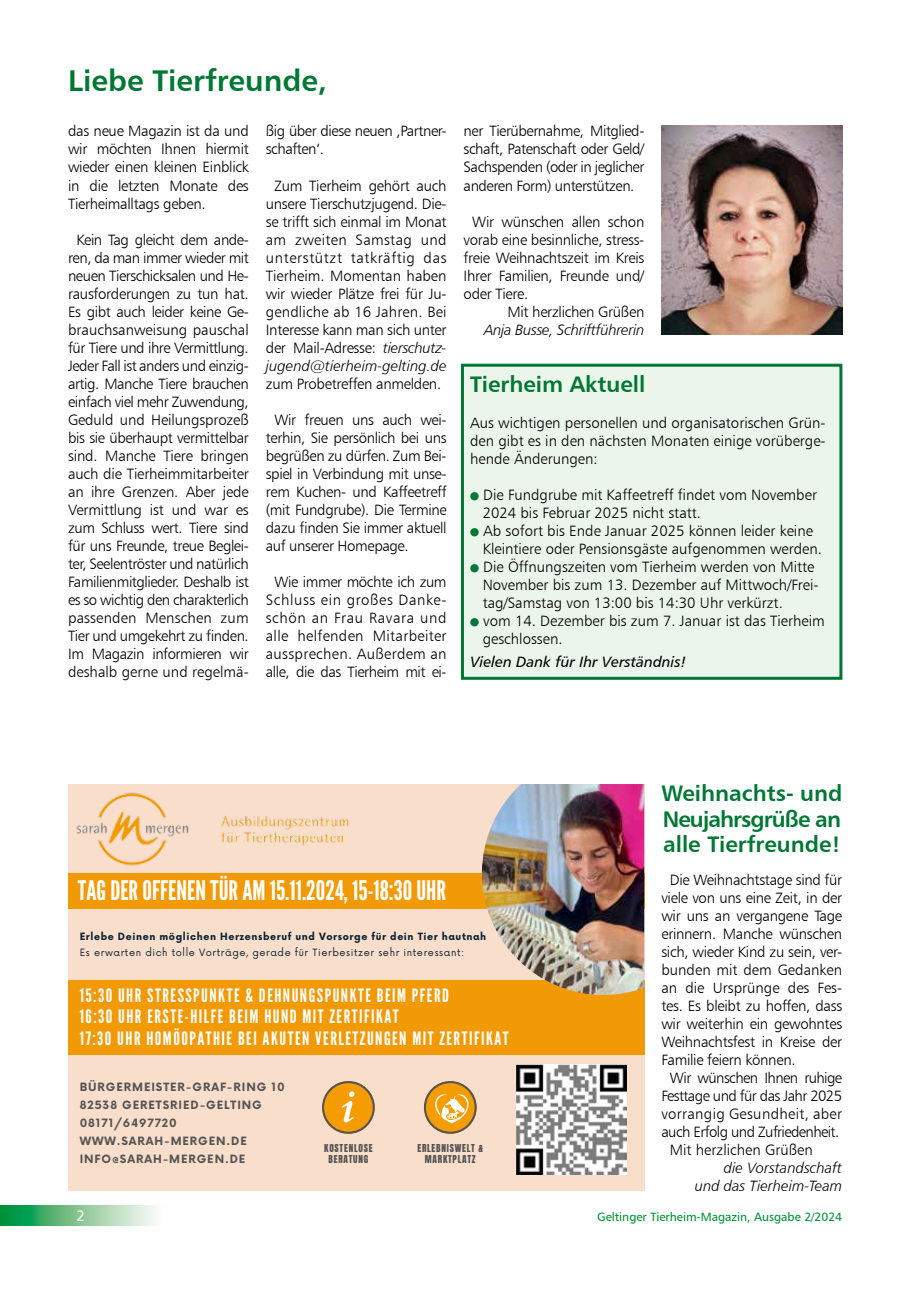
<style>
.page{position:relative;width:906px;height:1289px;background:#fff}
.page>*{position:absolute;margin:0;border:0;box-sizing:border-box;transform-origin:0 0}
.t1{font:30px "Humanist 777 BT Bold B";color:#007734}
.t2{font:27px "League Gothic";color:#fff}
.t3{font:22.5px/25.5px "Humanist 777 BT Bold B";color:#007734;text-align:justify}
.t4{font:18.45px/21.5px "League Gothic";letter-spacing:.08em;color:#fff}
.t5{font:15px/18px "Humanist 777 BT Light B";letter-spacing:-.02em;color:#000;text-align:justify}
.t6{font:15px/18px "Humanist 777 BT Light B";color:#000}
.t7{font:15px/18px "Humanist 777 BT Light B";letter-spacing:.02em;color:#000;text-align:center}
.t8{font:15px "Humanist 777 BT Light B";letter-spacing:-.04em;color:#000}
.t9{font:15px/18px "Humanist 777 BT Light Italic B";color:#000;text-align:right}
.t10{font:15px "Humanist 777 BT Italic B";color:#000}
.t11{font:15px "Humanist 777 BT Light Italic B";letter-spacing:-.02em;color:#000}
.t12{font:15px "Humanist 777 BT Roman B";color:#fff}
.t13{font:12px "Humanist 777 BT Roman B";color:#009037}
.t14{font:700 11.1px/18px "Now";letter-spacing:.08em;color:#545454}
.t15{font:9.75px "Now";letter-spacing:.06em;color:#062133}
.t16{font:700 9.75px "Now";letter-spacing:.06em;color:#062133}
.t17{font:9.3px/10.9px "Anton";letter-spacing:.08em;color:#545454;text-align:center}
.s1{font-family:"Humanist 777 BT Light Italic B"}
.s2{color:#007734}
</style>
<div class="page">
<svg style="left:0;top:1205px;width:155px;height:20px"></svg>
<div style="left:461px;top:364px;width:381px;height:315px;background:#ecf5eb;border:3px solid #007734"></div>
<img style="left:661px;top:125px;width:181px;height:209px">
<div style="left:68px;top:784px;width:576px;height:406px;background:#fadecc"></div>
<img style="left:76px;top:792px;width:273px;height:74px">
<div style="left:68px;top:873px;width:576px;height:36px;background:#f29906"></div>
<svg style="left:424px;top:1081px;width:52px;height:52px"></svg>
<svg style="left:322px;top:1081px;width:53px;height:52px"></svg>
<div style="left:68px;top:980px;width:576px;height:74px;background:#f29906"></div>
<img style="left:482px;top:784px;width:162px;height:210px">
<img style="left:516px;top:1064px;width:110px;height:110px">
<h1 class="t1" style="left:68px;top:61px;width:260px">Liebe Tierfreunde,</h1>
<p class="t5" style="left:68px;top:122px;width:182px">das neue Magazin ist da und wir möchten Ihnen hiermit wieder einen kleinen Einblick in die letzten Monate des Tierheimalltags geben.</p>
<p class="t5" style="left:68px;top:230px;width:182px;text-align:center">Kein Tag gleicht dem ande&shy;ren, da man immer wieder mit neuen Tierschicksalen und He&shy;rausforderungen zu tun hat.<br>Es gibt auch leider keine Ge&shy;brauchsanweisung pauschal für Tiere und ihre Vermittlung.<br>Jeder Fall ist anders und einzig&shy;artig. Manche Tiere brauchen einfach viel mehr Zuwendung,<br>Geduld und Heilungsprozeß bis sie überhaupt vermittelbar sind. Manche Tiere bringen auch die Tierheimmitarbeiter an ihre Grenzen. Aber jede<br>Vermittlung ist und war es zum Schluss wert. Tiere sind für uns Freunde, treue Beglei&shy;ter, Seelentröster und natürlich<br>Familienmitglieder. Deshalb ist es so wichtig den charakterlich passenden Menschen zum<br>Tier und umgekehrt zu finden.<br>Im Magazin informieren wir deshalb gerne und regelmä-</p>
<p class="t5" style="left:266px;top:122px;width:182px">ßig über diese neuen ‚Partner&shy;schaften‘.</p>
<p class="t5" style="left:266px;top:176px;width:182px;text-align:center">Zum Tierheim gehört auch unsere Tierschutzjugend. Die&shy;se trifft sich einmal im Monat am zweiten Samstag und unterstützt tatkräftig das<br>Tierheim. Momentan haben wir wieder Plätze frei für Ju&shy;gendliche ab 16 Jahren. Bei<br>Interesse kann man sich unter der Mail-Adresse: <span class="s1">tierschutz-</span></p>
<p class="t9" style="left:266px;top:356px;width:182px">jugend@tierheim-gelting.de</p>
<p class="t5" style="left:266px;top:374px;width:177px">zum Probetreffen anmelden.</p>
<p class="t5" style="left:266px;top:410px;width:182px;text-indent:9px">Wir freuen uns auch wei&shy;terhin, Sie persönlich bei uns begrüßen zu dürfen. Zum Bei&shy;spiel in Verbindung mit unse&shy;rem Kuchen- und Kaffeetreff (mit Fundgrube). Die Termine dazu finden Sie immer aktuell auf unserer Homepage.</p>
<p class="t7" style="left:266px;top:572px;width:182px">Wie immer möchte ich zum<br>Schluss ein großes Danke&shy;schön an Frau Ravara und alle helfenden Mitarbeiter aussprechen. Außerdem an alle, die das Tierheim mit ei-</p>
<p class="t5" style="left:463px;top:122px;width:182px">ner Tierübernahme, Mitglied&shy;schaft, Patenschaft oder Geld/ Sachspenden (oder in jeglicher anderen Form) unterstützen.</p>
<p class="t5" style="left:463px;top:212px;width:182px;text-indent:9px">Wir wünschen allen schon vorab eine besinnliche, stress&shy;freie Weihnachtszeit im Kreis Ihrer Familien, Freunde und/ oder Tiere.</p>
<p class="t5" style="left:507px;top:302px;width:138px">Mit herzlichen Grüßen</p>
<p class="t11" style="left:484px;top:320px;width:162px">Anja Busse, Schriftführerin</p>
<h3 class="t3" style="left:470px;top:371px;width:177px">Tierheim Aktuell</h3>
<p class="t5" style="left:470px;top:413px;width:357px">Aus wichtigen personellen und organisatorischen Grün&shy;den gibt es in den nächsten Monaten einige vorüberge&shy;hende Änderungen:</p>
<p class="t6" style="left:483px;top:485px;width:336px;text-indent:-13px"><span class="s2">●</span> Die Fundgrube mit Kaffeetreff findet vom November<br>2024 bis Februar 2025 nicht statt.</p>
<p class="t6" style="left:483px;top:521px;width:341px;text-indent:-13px"><span class="s2">●</span> Ab sofort bis Ende Januar 2025 können leider keine<br>Kleintiere oder Pensionsgäste aufgenommen werden.</p>
<p class="t6" style="left:483px;top:557px;width:337px;text-indent:-13px"><span class="s2">●</span> Die Öffnungszeiten vom Tierheim werden von Mitte<br>November bis zum 13. Dezember auf Mittwoch/Frei&shy;tag/Samstag von 13:00 bis 14:30 Uhr verkürzt.</p>
<p class="t6" style="left:483px;top:611px;width:343px;text-indent:-13px"><span class="s2">●</span> vom 14. Dezember bis zum 7. Januar ist das Tierheim geschlossen.</p>
<p class="t10" style="left:470px;top:652px;width:218px">Vielen Dank für Ihr Verständnis!</p>
<h3 class="t3" style="left:661px;top:780px;width:182px">Weihnachts- und Neujahrsgrüße an alle Tierfreunde!</h3>
<h2 class="t2" style="left:78px;top:874px;width:370px">TAGDEROFFENENTÜRAM 15.11.2024, 15-18:30UHR</h2>
<p class="t16" style="left:80px;top:929px;width:408px">Erlebe Deinen möglichen Herzensberuf und Vorsorge für dein Tier hautnah</p>
<p class="t15" style="left:80px;top:944px;width:386px">Es erwarten dich tolle Vorträge, gerade für Tierbesitzer sehr interessant:</p>
<p class="t4" style="left:80px;top:984px;width:430px">15:30 UHR STRESSPUNKTE &amp; DEHNUNGSPUNKTE BEIM PFERD<br>16:30 UHR ERSTE-HILFE BEIM HUND MIT ZERTIFIKAT<br>17:30 UHR HOMÖOPATHIE BEI AKUTEN VERLETZUNGEN MIT ZERTIFIKAT</p>
<p class="t14" style="left:80px;top:1077px;width:206px">BÜRGERMEISTER-GRAF-RING 10<br>82538 GERETSRIED-GELTING<br>08171/6497720<br>WWW.SARAH-MERGEN.DE<br>INFO@SARAH-MERGEN.DE</p>
<p class="t17" style="left:324px;top:1143px;width:50px">KOSTENLOSE<br>BERATUNG</p>
<p class="t17" style="left:417px;top:1143px;width:67px">ERLEBNISWELT &amp;<br>MARKTPLATZ</p>
<p class="t5" style="left:670px;top:870px;width:174px">Die Weihnachtstage sind für</p>
<p class="t5" style="left:661px;top:888px;width:182px">viele von uns eine Zeit, in der</p>
<p class="t5" style="left:661px;top:906px;width:182px">wir uns an vergangene Tage</p>
<p class="t5" style="left:661px;top:924px;width:182px">erinnern. Manche wünschen</p>
<p class="t5" style="left:661px;top:942px;width:182px">sich, wieder Kind zu sein, ver-</p>
<p class="t6" style="left:661px;top:960px;width:182px">bunden mit dem Gedanken</p>
<p class="t6" style="left:661px;top:978px;width:182px">an die Ursprünge des Fes-</p>
<p class="t5" style="left:661px;top:996px;width:182px">tes. Es bleibt zu hoffen, dass</p>
<p class="t5" style="left:661px;top:1014px;width:182px">wir weiterhin ein gewohntes</p>
<p class="t5" style="left:661px;top:1032px;width:182px">Weihnachtsfest in Kreise der</p>
<p class="t5" style="left:661px;top:1050px;width:136px">Familie feiern können.</p>
<p class="t8" style="left:670px;top:1068px;width:174px">Wir wünschen Ihnen ruhige</p>
<p class="t8" style="left:661px;top:1086px;width:182px">Festtage und für das Jahr 2025</p>
<p class="t7" style="left:661px;top:1104px;width:182px">vorrangig Gesundheit, aber</p>
<p class="t8" style="left:661px;top:1122px;width:179px">auch Erfolg und Zufriedenheit.</p>
<p class="t6" style="left:670px;top:1140px;width:144px">Mit herzlichen Grüßen</p>
<p class="t9" style="left:695px;top:1158px;width:149px">die Vorstandschaft<br>und das Tierheim-Team</p>
<p class="t12" style="left:77px;top:1206px;width:10px">2</p>
<p class="t13" style="left:597px;top:1208px;width:246px">Geltinger Tierheim-Magazin, Ausgabe 2/2024</p>
</div>
